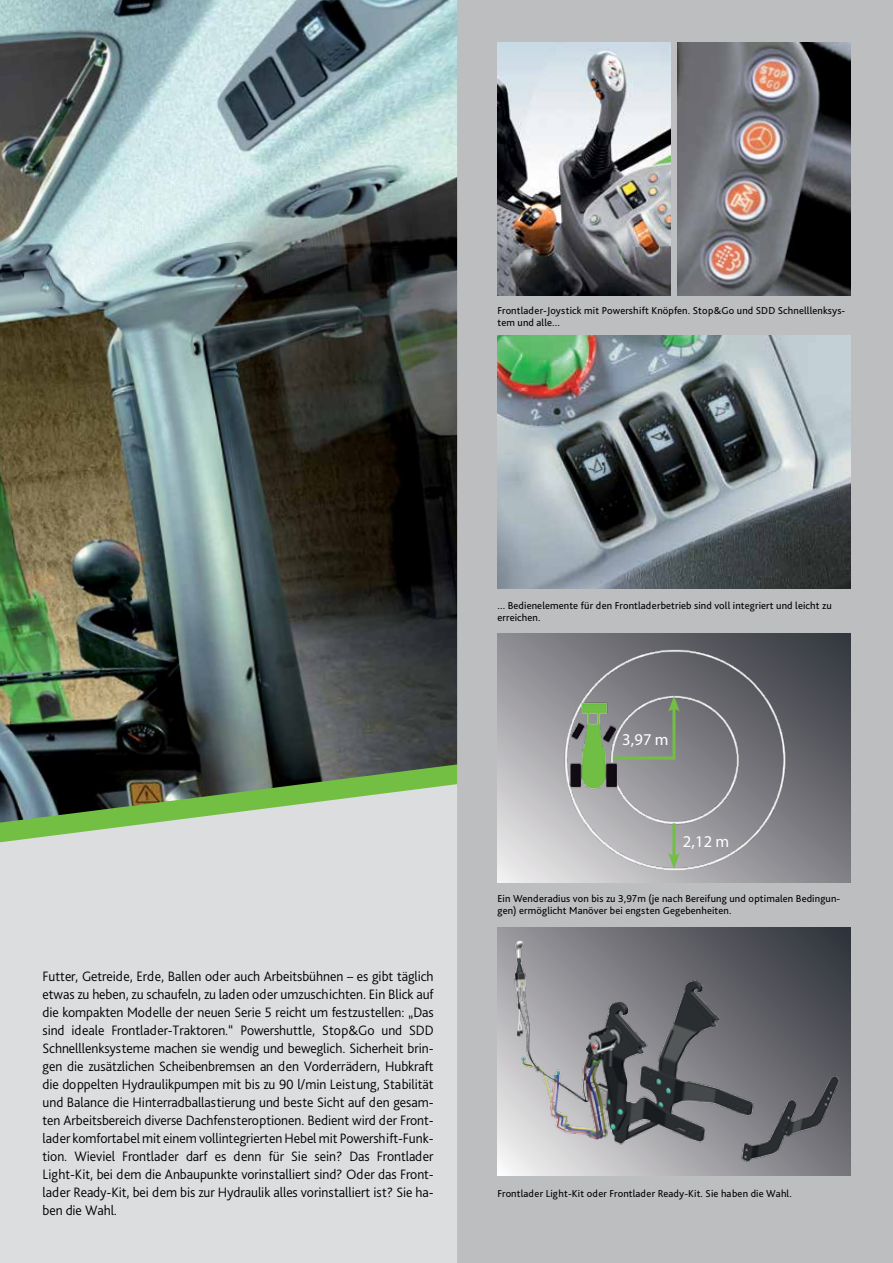
<style>
.page{position:relative;width:893px;height:1263px;background:#fff}
.page>*{position:absolute;margin:0;border:0;box-sizing:border-box;transform-origin:0 0}
.t1{font:16.5px "Myriad Pro";color:#fff}
.t2{font:300 14.25px/18px "Bliss Pro";letter-spacing:-.005em;color:#000;text-align:justify}
.t3{font:10.5px/12px "Bliss Pro";letter-spacing:.01em;color:#000}
</style>
<div class="page">
<img style="left:0;top:0;width:457px;height:729px">
<svg style="left:0;top:729px;width:457px;height:534px;background:#c4c8c5"></svg>
<div style="left:457px;top:0;width:436px;height:1263px;background:#bcbec0"></div>
<img style="left:497px;top:336px;width:353px;height:253px">
<img style="left:497px;top:43px;width:174px;height:253px">
<img style="left:677px;top:43px;width:173px;height:253px">
<svg style="left:497px;top:634px;width:353px;height:248px"></svg>
<img style="left:516px;top:634px;width:317px;height:248px">
<hr style="left:613px;top:757px;width:61px;height:3px;background:#72bf44">
<hr style="left:672px;top:706px;width:3px;height:54px;background:#72bf44">
<svg style="left:668px;top:696px;width:12px;height:16px"></svg>
<hr style="left:672px;top:823px;width:3px;height:35px;background:#72bf44">
<svg style="left:668px;top:853px;width:12px;height:16px"></svg>
<svg style="left:497px;top:927px;width:353px;height:249px;background:#8e8e93"></svg>
<img style="left:505px;top:937px;width:338px;height:228px">
<p class="t3" style="left:497px;top:304px;width:349px">Frontlader-Joystick mit Powershift Knöpfen. Stop&amp;Go und SDD Schnelllenksys&shy;tem und alle...</p>
<p class="t2" style="left:43px;top:967px;width:393px">Futter, Getreide, Erde, Ballen oder auch Arbeitsbühnen – es gibt täglich etwas zu heben, zu schaufeln, zu laden oder umzuschichten. Ein Blick auf die kompakten Modelle der neuen Serie 5 reicht um festzustellen: „Das sind ideale Frontlader-Traktoren.“ Powershuttle, Stop&amp;Go und SDD Schnelllenksysteme machen sie wendig und beweglich. Sicherheit brin&shy;gen die zusätzlichen Scheibenbremsen an den Vorderrädern, Hubkraft die doppelten Hydraulikpumpen mit bis zu 90 l/min Leistung, Stabilität und Balance die Hinterradballastierung und beste Sicht auf den gesam&shy;ten Arbeitsbereich diverse Dachfensteroptionen. Bedient wird der Front&shy;lader komfortabel mit einem vollintegrierten Hebel mit Powershift-Funk&shy;tion. Wieviel Frontlader darf es denn für Sie sein? Das Frontlader Light-Kit, bei dem die Anbaupunkte vorinstalliert sind? Oder das Front&shy;lader Ready-Kit, bei dem bis zur Hydraulik alles vorinstalliert ist? Sie ha&shy;ben die Wahl.</p>
<p class="t3" style="left:497px;top:599px;width:336px">... Bedienelemente für den Frontladerbetrieb sind voll integriert und leicht zu erreichen.</p>
<p class="t1" style="left:622px;top:729px;width:48px">3,97 m</p>
<p class="t1" style="left:683px;top:831px;width:48px">2,12 m</p>
<p class="t3" style="left:497px;top:892px;width:344px">Ein Wenderadius von bis zu 3,97m (je nach Bereifung und optimalen Bedingun&shy;gen) ermöglicht Manöver bei engsten Gegebenheiten.</p>
<p class="t3" style="left:497px;top:1187px;width:296px">Frontlader Light-Kit oder Frontlader Ready-Kit. Sie haben die Wahl.</p>
</div>
